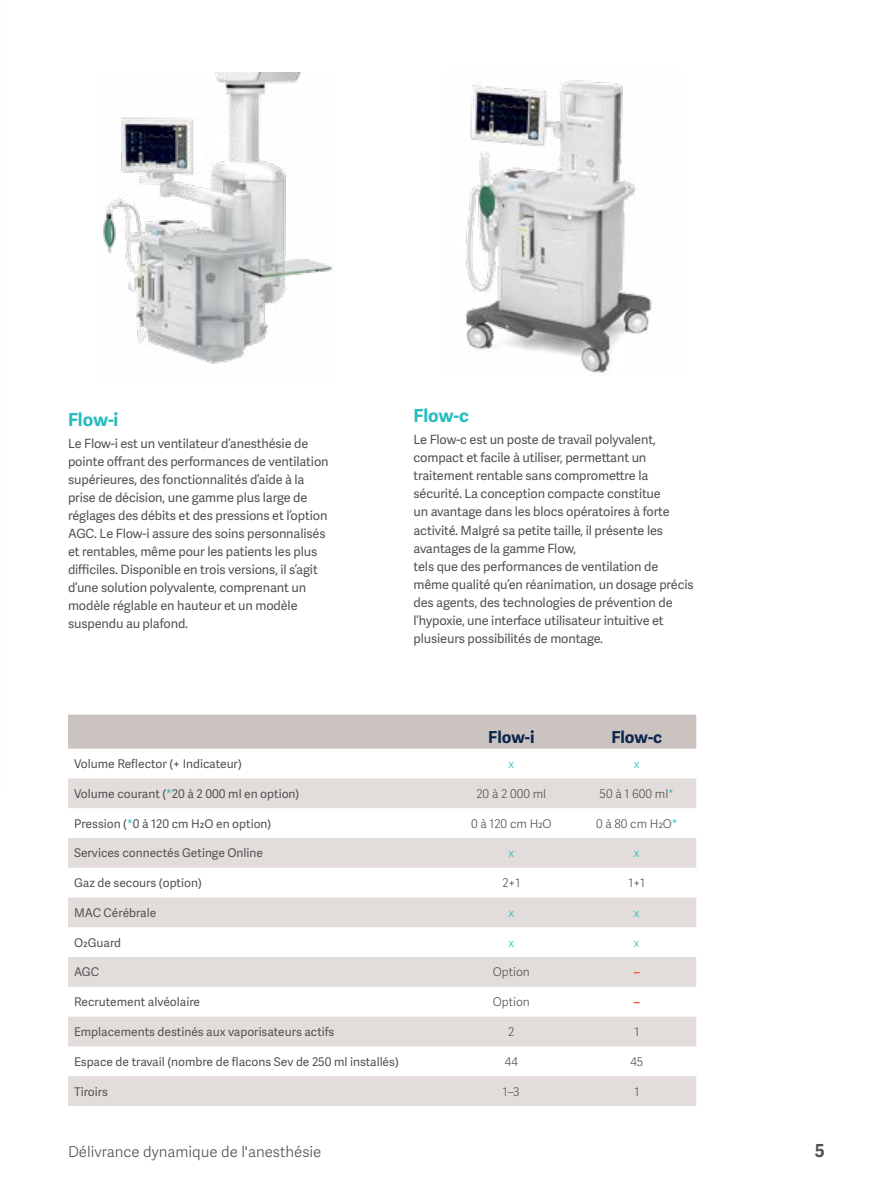
<style>
.page{position:relative;width:893px;height:1191px;background:#fff}
.page>*{position:absolute;margin:0;border:0;box-sizing:border-box;transform-origin:0 0}
.t1{font:700 18px "Adelle Sans";color:#27bdbe}
.t2{font:700 18px "Adelle Sans";color:#505353}
.t3{font:700 16.5px "Adelle Sans";color:#0c274c}
.t4{font:300 15px "Adelle Sans";color:#505353}
.t5{font:12.75px/18px "Adelle Sans";letter-spacing:-.01em;color:#505353}
.t6{font:12px "Adelle Sans";color:#505353}
.t7{font:300 12px "Adelle Sans";color:#505353}
.t8{font:300 12px "Adelle Sans";color:#27bdbe}
.t9{font:700 12px "Adelle Sans";color:#f15b40}
.s1{color:#27bdbe}
</style>
<div class="page">
<img style="left:103px;top:72px;width:230px;height:292px">
<img style="left:465px;top:80px;width:187px;height:295px">
<div style="left:68px;top:714px;width:628px;height:34px;background:#cbc3c0"></div>
<svg style="left:68px;top:778px;width:628px;height:328px;fill:#e2dddb"></svg>
<h1 class="t1" style="left:68px;top:406px;width:52px">Flow-i</h1>
<p class="t5" style="left:68px;top:434px;width:262px">Le Flow-i est un ventilateur d’anesthésie de pointe offrant des performances de ventilation supérieures, des fonctionnalités d’aide à la prise de décision, une gamme plus large de réglages des débits et des pressions et l’option AGC. Le Flow-i assure des soins personnalisés et rentables, même pour les patients les plus difficiles. Disponible en trois versions, il s’agit d’une solution polyvalente, comprenant un modèle réglable en hauteur et un modèle suspendu au plafond.</p>
<h1 class="t1" style="left:414px;top:402px;width:57px">Flow-c</h1>
<p class="t5" style="left:414px;top:430px;width:282px">Le Flow-c est un poste de travail polyvalent, compact et facile à utiliser, permettant un traitement rentable sans compromettre la sécurité. La conception compacte constitue<br>un avantage dans les blocs opératoires à forte activité. Malgré sa petite taille, il présente les avantages de la gamme Flow,<br>tels que des performances de ventilation de même qualité qu’en réanimation, un dosage précis des agents, des technologies de prévention de l’hypoxie, une interface utilisateur intuitive et plusieurs possibilités de montage.</p>
<p class="t3" style="left:488px;top:724px;width:48px">Flow-i</p>
<p class="t3" style="left:611px;top:724px;width:52px">Flow-c</p>
<p class="t6" style="left:74px;top:755px;width:169px">Volume Reflector (+ Indicateur)</p>
<p class="t8" style="left:508px;top:755px;width:7px">x</p>
<p class="t8" style="left:634px;top:755px;width:7px">x</p>
<p class="t6" style="left:74px;top:785px;width:227px">Volume courant (<span class="s1">*</span>20 à 2 000 ml en option)</p>
<p class="t7" style="left:476px;top:785px;width:71px">20 à 2 000 ml</p>
<p class="t7" style="left:600px;top:785px;width:76px">50 à 1 600 ml<span class="s1">*</span></p>
<p class="t6" style="left:74px;top:814px;width:199px">Pression (<span class="s1">*</span>0 à 120 cm H2O en option)</p>
<p class="t7" style="left:471px;top:814px;width:82px">0 à 120 cm H2O</p>
<p class="t7" style="left:596px;top:814px;width:83px">0 à 80 cm H2O<span class="s1">*</span></p>
<p class="t6" style="left:74px;top:844px;width:191px">Services connectés Getinge Online</p>
<p class="t8" style="left:508px;top:844px;width:7px">x</p>
<p class="t8" style="left:634px;top:844px;width:7px">x</p>
<p class="t6" style="left:74px;top:874px;width:129px">Gaz de secours (option)</p>
<p class="t7" style="left:502px;top:874px;width:19px">2+1</p>
<p class="t7" style="left:629px;top:874px;width:18px">1+1</p>
<p class="t6" style="left:74px;top:904px;width:84px">MAC Cérébrale</p>
<p class="t8" style="left:508px;top:904px;width:7px">x</p>
<p class="t8" style="left:634px;top:904px;width:7px">x</p>
<p class="t6" style="left:74px;top:934px;width:49px">O2Guard</p>
<p class="t8" style="left:508px;top:934px;width:7px">x</p>
<p class="t8" style="left:634px;top:934px;width:7px">x</p>
<p class="t6" style="left:74px;top:963px;width:27px">AGC</p>
<p class="t7" style="left:493px;top:963px;width:39px">Option</p>
<p class="t9" style="left:634px;top:963px;width:7px">–</p>
<p class="t6" style="left:74px;top:993px;width:128px">Recrutement alvéolaire</p>
<p class="t7" style="left:493px;top:993px;width:39px">Option</p>
<p class="t9" style="left:634px;top:993px;width:7px">–</p>
<p class="t6" style="left:74px;top:1023px;width:262px">Emplacements destinés aux vaporisateurs actifs</p>
<p class="t7" style="left:508px;top:1023px;width:8px">2</p>
<p class="t7" style="left:634px;top:1023px;width:6px">1</p>
<p class="t6" style="left:74px;top:1053px;width:326px">Espace de travail (nombre de flacons Sev de 250 ml installés)</p>
<p class="t7" style="left:505px;top:1053px;width:14px">44</p>
<p class="t7" style="left:630px;top:1053px;width:14px">45</p>
<p class="t6" style="left:74px;top:1082px;width:35px">Tiroirs</p>
<p class="t7" style="left:503px;top:1082px;width:18px">1–3</p>
<p class="t7" style="left:634px;top:1082px;width:6px">1</p>
<p class="t4" style="left:68px;top:1141px;width:255px">Délivrance dynamique de l'anesthésie</p>
<h1 class="t2" style="left:815px;top:1137px;width:12px">5</h1>
</div>
